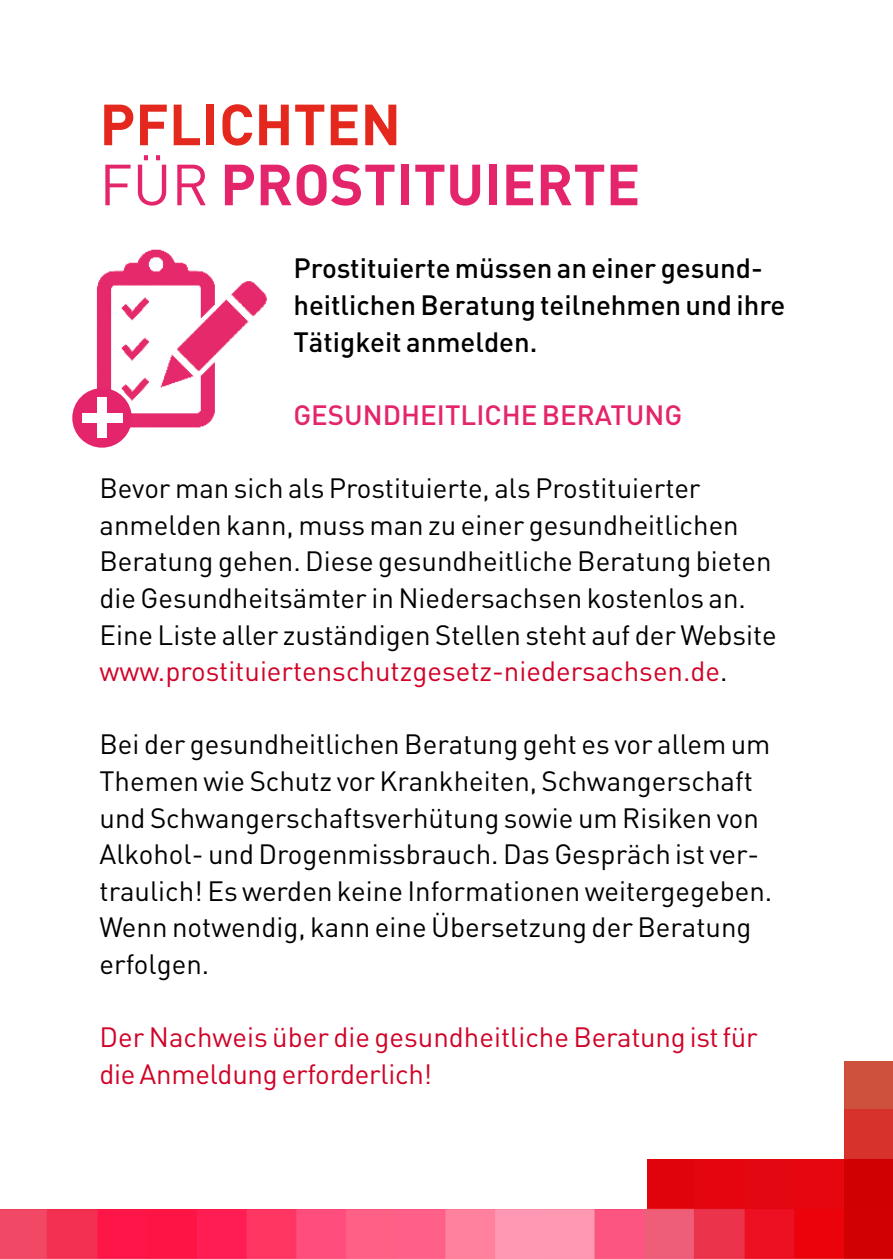
<style>
.page{position:relative;width:893px;height:1259px;background:#fff}
.page>*{position:absolute;margin:0;border:0;box-sizing:border-box;transform-origin:0 0}
.t1{font:700 57px/60px "DIN";color:#e4246b}
.t2{font:27.6px/36.6px "DIN";color:#000}
.t3{font:500 27.6px/36.6px "DIN";color:#000}
.t4{font:27.6px/36.6px "DIN";letter-spacing:-.01em;color:#d00227}
.t5{font:500 27.6px "DIN";color:#e4246b}
.s1{color:#e4281d}
.s2{font-weight:400}
.s3{color:#d00227}
</style>
<div class="page">
<img style="left:72px;top:249px;width:195px;height:198px">
<div style="left:72px;top:388px;width:60px;height:60px;background:#e4246b;border-radius:50%"></div>
<div style="left:97px;top:398px;width:10px;height:40px;background:#fff"></div>
<div style="left:82px;top:413px;width:40px;height:9px;background:#fff"></div>
<img style="left:0;top:1061px;width:893px;height:198px">
<div style="left:0;top:976px;width:646px;height:233px;background:#fff"></div>
<div style="left:646px;top:1035px;width:198px;height:123px;background:#fff"></div>
<h1 class="t1" style="left:99px;top:92px;width:542px"><span class="s1">PFLICHTEN<br></span><span class="s2">FÜR</span> PROSTITUIERTE</h1>
<p class="t3" style="left:293px;top:249px;width:494px">Prostituierte müssen an einer gesund&shy;heitlichen Beratung teilnehmen und ihre<br>Tätigkeit anmelden.</p>
<p class="t5" style="left:293px;top:397px;width:390px">GESUNDHEITLICHE BERATUNG</p>
<p class="t2" style="left:99px;top:469px;width:679px">Bevor man sich als Prostituierte, als Prostituierter anmelden kann, muss man zu einer gesundheitlichen Beratung gehen. Diese gesundheitliche Beratung bieten die Gesundheitsämter in Niedersachsen kostenlos an.<br>Eine Liste aller zuständigen Stellen steht auf der Website <span class="s3">www.prostituiertenschutzgesetz-niedersachsen.de</span>.</p>
<p class="t2" style="left:99px;top:725px;width:674px">Bei der gesundheitlichen Beratung geht es vor allem um Themen wie Schutz vor Krankheiten, Schwangerschaft und Schwangerschaftsverhütung sowie um Risiken von Alkohol- und Drogenmissbrauch. Das Gespräch ist ver&shy;traulich! Es werden keine Informationen weitergegeben.<br>Wenn notwendig, kann eine Übersetzung der Beratung erfolgen.</p>
<p class="t4" style="left:99px;top:1018px;width:660px">Der Nachweis über die gesundheitliche Beratung ist für die Anmeldung erforderlich!</p>
</div>
